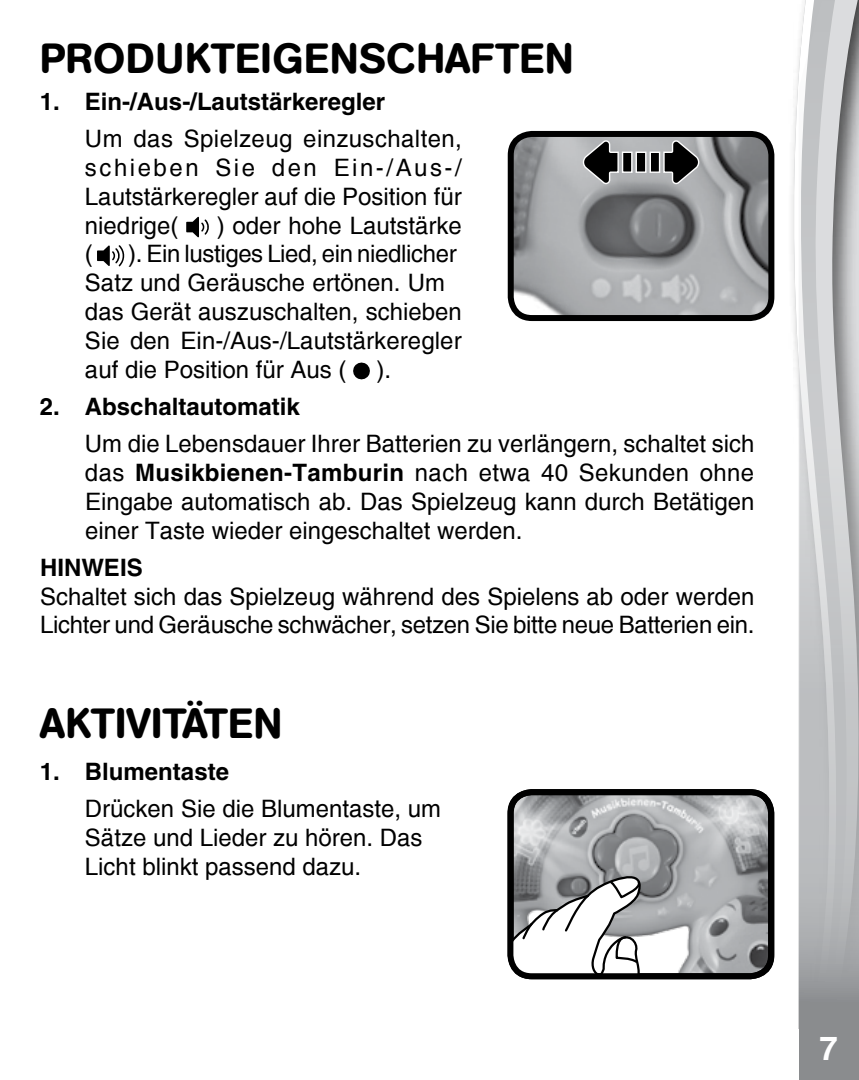
<style>
.page{position:relative;width:859px;height:1080px;background:#fff}
.page>*{position:absolute;margin:0;border:0;box-sizing:border-box;transform-origin:0 0}
.t1{font:500 42px "AG Book Rounded";letter-spacing:.02em;color:#000}
.t2{font:500 42px "AG Book Rounded";color:#000}
.t3{font:700 33px "Helvetica";color:#fff}
.t4{font:24px/28.8px "Helvetica";color:#000}
.t5{font:700 24px "Helvetica";color:#000}
.s1{font-weight:700}
</style>
<div class="page">
<svg style="left:793px;top:55px;width:6px;height:974px"></svg>
<svg style="left:799px;top:0;width:60px;height:1080px;background:#bdbec0"></svg>
<svg style="left:186px;top:216px;width:23px;height:21px"></svg>
<svg style="left:97px;top:245px;width:28px;height:22px"></svg>
<svg style="left:353px;top:362px;width:17px;height:18px"></svg>
<img style="left:515px;top:138px;width:256px;height:176px">
<div style="left:508px;top:131px;width:266px;height:190px;border:6px solid #000;border-radius:21px"></div>
<svg style="left:582px;top:139px;width:118px;height:46px;background:#767778"></svg>
<img style="left:515px;top:796px;width:256px;height:180px">
<svg style="left:514px;top:871px;width:130px;height:105px"></svg>
<div style="left:507px;top:789px;width:267px;height:190px;border:6px solid #000;border-radius:21px"></div>
<h1 class="t1" style="left:40px;top:33px;width:535px">PRODUKTEIGENSCHAFTEN</h1>
<p class="t5" style="left:40px;top:87px;width:347px">1. Ein-/Aus-/Lautstärkeregler</p>
<p class="t4" style="left:85px;top:125px;width:378px;text-align:justify">Um das Spielzeug einzuschalten, schieben Sie den Ein-/Aus-/ Lautstärkeregler auf die Position für niedrige(</p>
<p class="t4" style="left:217px;top:211px;width:247px">) oder hohe Lautstärke</p>
<p class="t4" style="left:85px;top:240px;width:378px;text-indent:43px">). Ein lustiges Lied, ein niedlicher Satz und Geräusche ertönen. Um das Gerät auszuschalten, schieben Sie den Ein-/Aus-/Lautstärkeregler auf die Position für Aus (</p>
<p class="t4" style="left:85px;top:240px;width:9px">(</p>
<p class="t4" style="left:377px;top:355px;width:16px">).</p>
<p class="t5" style="left:40px;top:392px;width:261px">2. Abschaltautomatik</p>
<p class="t4" style="left:85px;top:430px;width:671px;text-align:justify">Um die Lebensdauer Ihrer Batterien zu verlängern, schaltet sich das <span class="s1">Musikbienen-Tamburin</span> nach etwa 40 Sekunden ohne Eingabe automatisch ab. Das Spielzeug kann durch Betätigen einer Taste wieder eingeschaltet werden.</p>
<p class="t5" style="left:40px;top:553px;width:104px">HINWEIS</p>
<p class="t4" style="left:40px;top:582px;width:716px">Schaltet sich das Spielzeug während des Spielens ab oder werden<br>Lichter und Geräusche schwächer, setzen Sie bitte neue Batterien ein.</p>
<h1 class="t2" style="left:40px;top:699px;width:244px">AKTIVITÄTEN</h1>
<p class="t5" style="left:40px;top:757px;width:191px">1. Blumentaste</p>
<p class="t4" style="left:85px;top:794px;width:358px">Drücken Sie die Blumentaste, um<br>Sätze und Lieder zu hören. Das<br>Licht blinkt passend dazu.</p>
<h2 class="t3" style="left:820px;top:1025px;width:25px">7 <sup>7</sup>7</h2>
</div>
